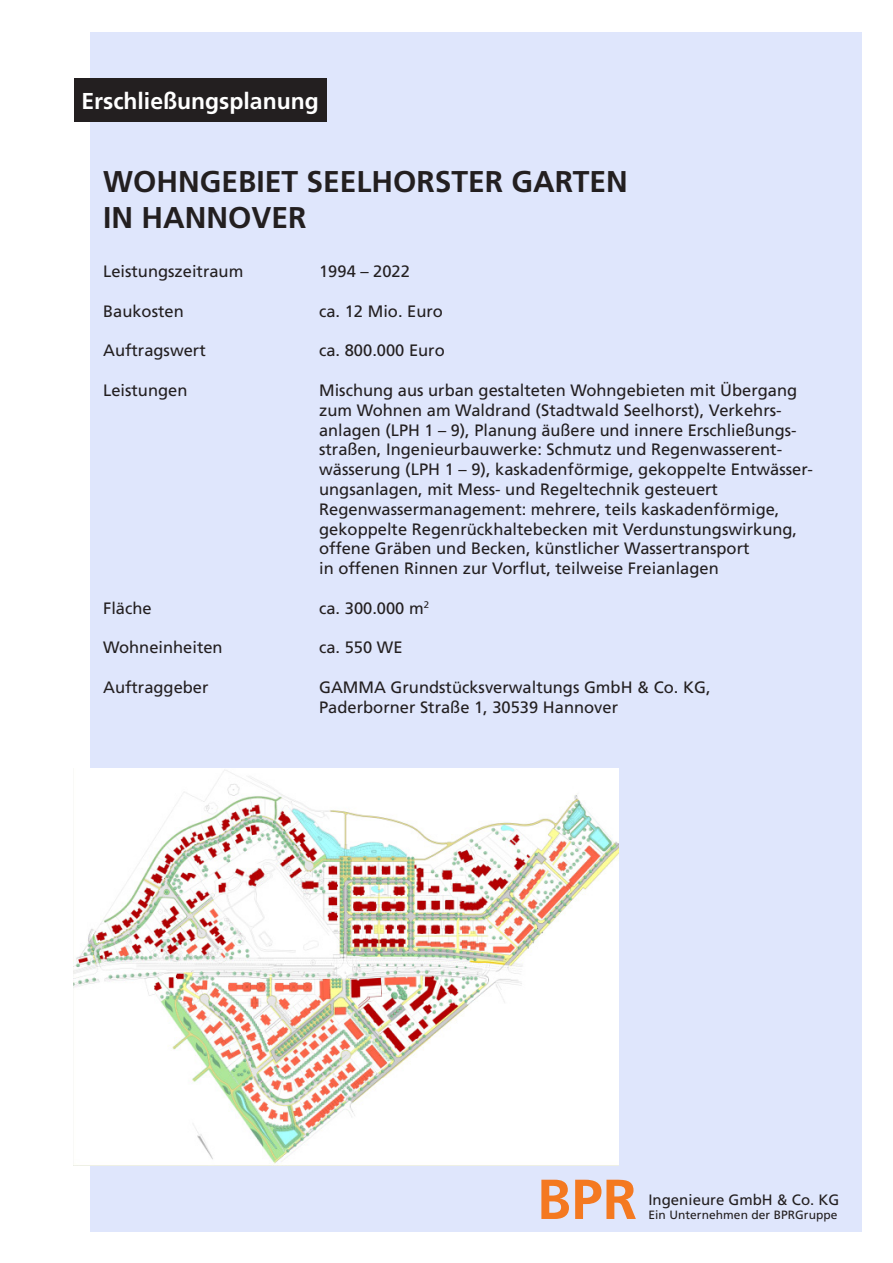
<style>
.page{position:relative;width:893px;height:1263px;background:#fff}
.page>*{position:absolute;margin:0;border:0;box-sizing:border-box;transform-origin:0 0}
.t1{font:700 56.25px "Frutiger LT Std";color:#f47921}
.t2{font:700 30px/36px "Frutiger LT Std";color:#231f20}
.t3{font:700 22.95px "Frutiger LT Std";color:#fff}
.t4{font:16.5px/19.8px "Frutiger LT Std";color:#231f20}
.t5{font:15px "Frutiger LT Std";color:#231f20}
.t6{font:12px "Frutiger LT Std";letter-spacing:.005em;color:#231f20}
</style>
<div class="page">
<div style="left:90px;top:32px;width:771px;height:1200px;background:#dfe6fc"></div>
<div style="left:74px;top:79px;width:252px;height:43px;background:#231f20"></div>
<img style="left:74px;top:769px;width:545px;height:396px">
<p class="t3" style="left:81px;top:88px;width:239px">Erschließungsplanung</p>
<p class="t2" style="left:103px;top:163px;width:526px">WOHNGEBIET SEELHORSTER GARTEN<br>IN HANNOVER</p>
<p class="t4" style="left:103px;top:262px;width:142px">Leistungszeitraum</p>
<p class="t4" style="left:319px;top:262px;width:92px">1994 – 2022</p>
<p class="t4" style="left:103px;top:301px;width:82px">Baukosten</p>
<p class="t4" style="left:319px;top:301px;width:125px">ca. 12 Mio. Euro</p>
<p class="t4" style="left:103px;top:341px;width:104px">Auftragswert</p>
<p class="t4" style="left:319px;top:341px;width:127px">ca. 800.000 Euro</p>
<p class="t4" style="left:103px;top:380px;width:86px">Leistungen</p>
<p class="t4" style="left:319px;top:380px;width:495px">Mischung aus urban gestalteten Wohngebieten mit Übergang zum Wohnen am Waldrand (Stadtwald Seelhorst), Verkehrs&shy;anlagen (LPH 1 – 9), Planung äußere und innere Erschließungs&shy;straßen, Ingenieurbauwerke: Schmutz und Regenwasserent&shy;wässerung (LPH 1 – 9), kaskadenförmige, gekoppelte Entwässer&shy;ungsanlagen, mit Mess- und Regeltechnik gesteuert Regenwassermanagement: mehrere, teils kaskadenförmige, gekoppelte Regenrückhaltebecken mit Verdunstungswirkung, offene Gräben und Becken, künstlicher Wassertransport<br>in offenen Rinnen zur Vorflut, teilweise Freianlagen</p>
<p class="t4" style="left:103px;top:598px;width:50px">Fläche</p>
<p class="t4" style="left:319px;top:598px;width:111px">ca. 300.000 m<sup>2</sup></p>
<p class="t4" style="left:103px;top:638px;width:121px">Wohneinheiten</p>
<p class="t4" style="left:319px;top:638px;width:85px">ca. 550 WE</p>
<p class="t4" style="left:103px;top:677px;width:107px">Auftraggeber</p>
<p class="t4" style="left:319px;top:677px;width:393px">GAMMA Grundstücksverwaltungs GmbH &amp; Co. KG,<br>Paderborner Straße 1, 30539 Hannover</p>
<p class="t1" style="left:537px;top:1166px;width:102px">BPR</p>
<p class="t5" style="left:648px;top:1191px;width:192px">Ingenieure GmbH &amp; Co. KG</p>
<p class="t6" style="left:648px;top:1208px;width:191px">Ein Unternehmen der BPRGruppe</p>
</div>
